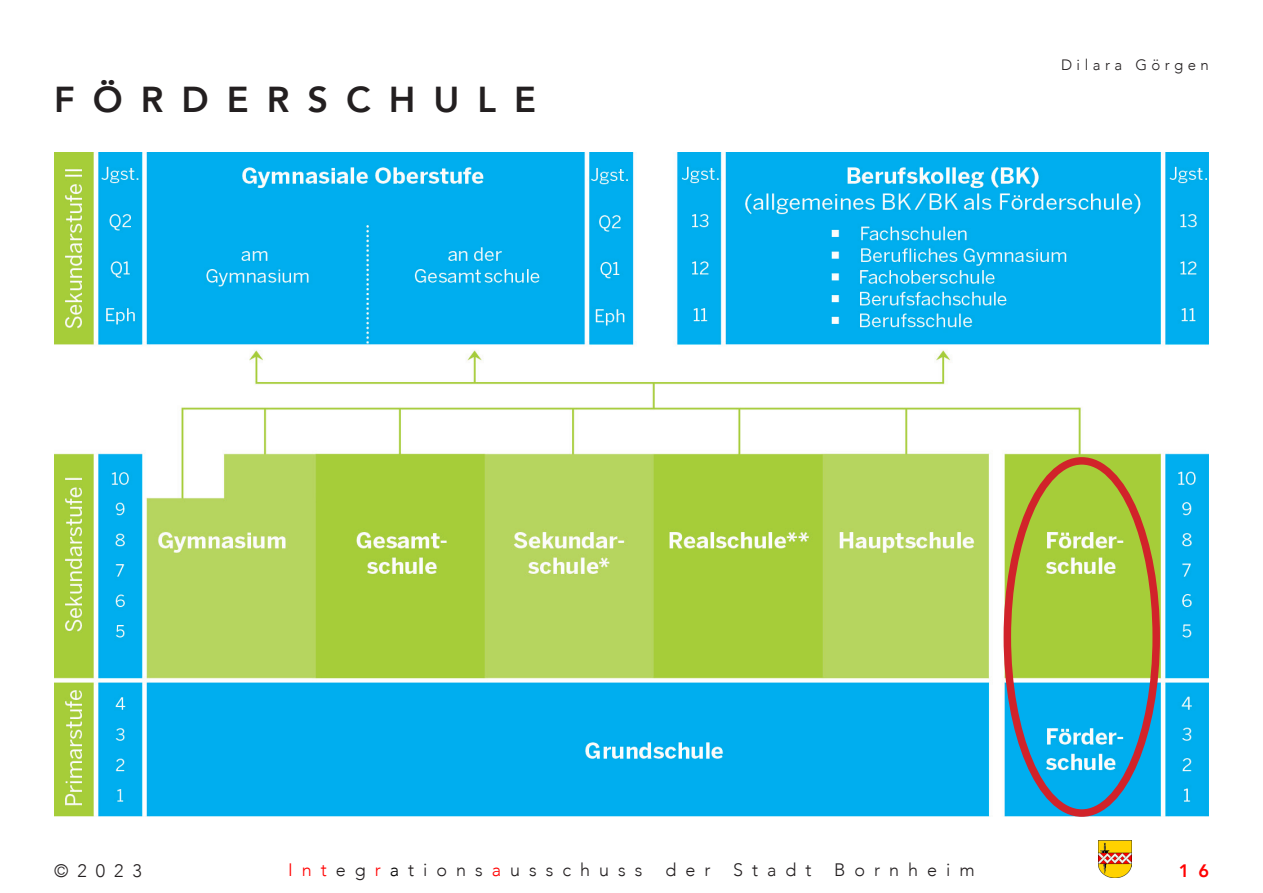
<style>
.page{position:relative;width:1263px;height:893px;background:#fff}
.page>*{position:absolute;margin:0;border:0;box-sizing:border-box;transform-origin:0 0}
.t1{font:800 36px "Avenir";letter-spacing:.5em;color:#231f20}
.t2{font:300 18px "Avenir";letter-spacing:.5em;color:#231f20}
.t3{font:800 18px "Avenir";color:#f00}
.t4{font:300 15px "Avenir";letter-spacing:.3em;color:#231f20}
.s1{color:#f00}
.s2{color:#000}
</style>
<div class="page">
<img style="left:1098px;top:840px;width:34px;height:38px">
<img style="left:54px;top:152px;width:1155px;height:665px">
<div style="left:1003px;top:457px;width:157px;height:360px;border:8px solid #d1232a;border-radius:50%"></div>
<p class="t1" style="left:54px;top:72px;width:484px">FÖRDERSCHULE</p>
<p class="t4" style="left:1061px;top:56px;width:149px">Dilara Görgen</p>
<p class="t2" style="left:54px;top:860px;width:89px">©2023</p>
<p class="t2" style="left:288px;top:859px;width:356px"><span class="s1">Int</span>eg<span class="s1">r</span><span class="s2">a</span>tions<span class="s1">a</span>usschuss</p>
<p class="t2" style="left:665px;top:859px;width:46px">der</p>
<p class="t2" style="left:733px;top:859px;width:80px">Stadt</p>
<p class="t2" style="left:834px;top:859px;width:142px">Bornheim</p>
<p class="t3" style="left:1179px;top:857px;width:32px">1 6</p>
</div>
